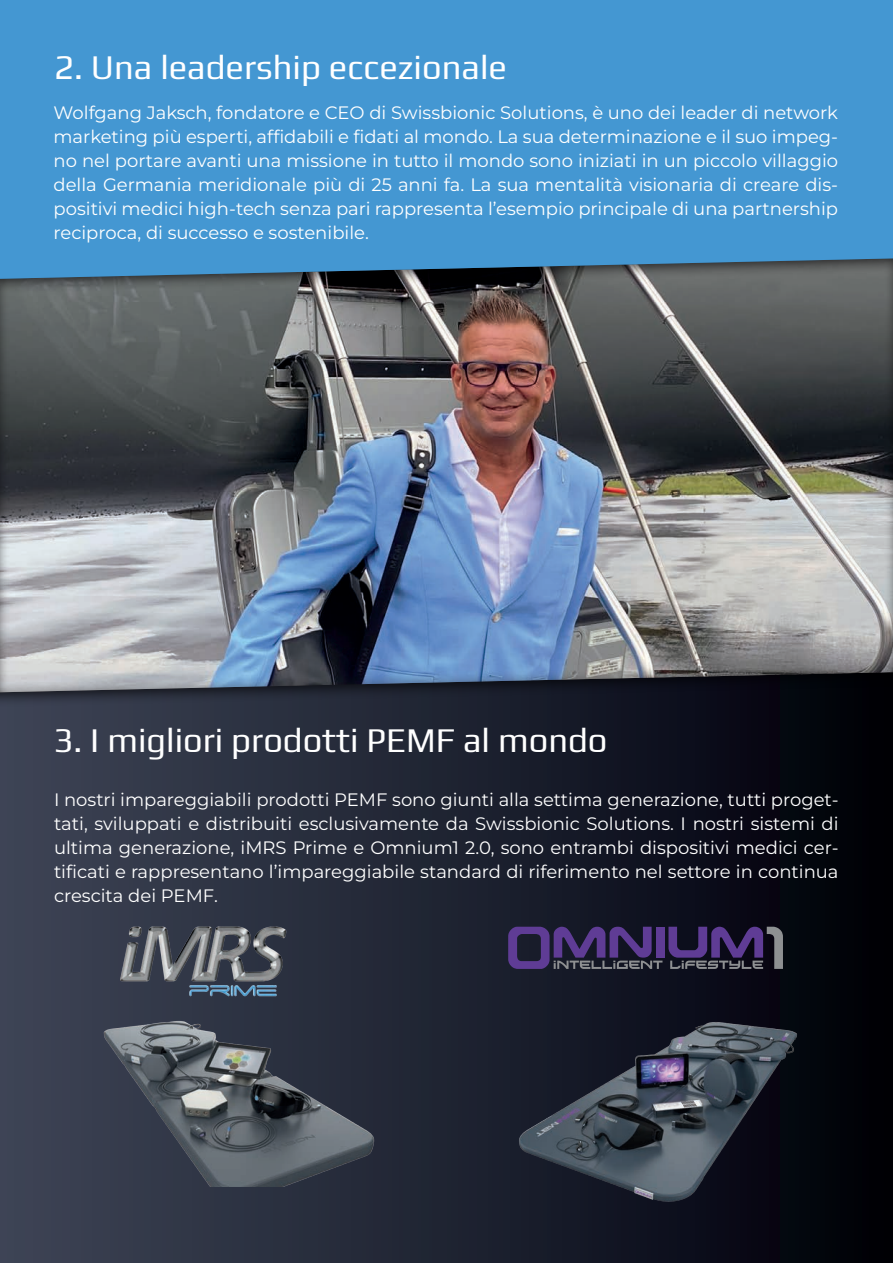
<style>
.page{position:relative;width:893px;height:1263px;background:#fff}
.page>*{position:absolute;margin:0;border:0;box-sizing:border-box;transform-origin:0 0}
.t1{font:34.5px "Play";color:#fff}
.t2{font:500 28.5px "Roboto";color:#fff}
.t3{font:100 18px/24px "Montserrat";color:#fff;text-align:justify}
</style>
<div class="page">
<div style="left:0;top:0;width:893px;height:257px;background:#4497d2"></div>
<div style="left:0;top:257px;width:893px;height:541px;background:#231f20;opacity:.75"></div>
<div style="left:0;top:669px;width:893px;height:594px;background:#231f20;opacity:.75"></div>
<img style="left:96px;top:1019px;width:279px;height:168px">
<img style="left:519px;top:1020px;width:278px;height:186px">
<img style="left:116px;top:920px;width:175px;height:83px">
<div style="left:656px;top:927px;width:8px;height:30px;background:#5f3c95"></div>
<svg style="left:508px;top:927px;width:154px;height:42px;background:#3e305f"></svg>
<svg style="left:668px;top:927px;width:115px;height:42px;background:#3c3156"></svg>
<h2 class="t2" style="left:315px;top:42px;width:263px">Was ist iMRS prime?</h2>
<p class="t3" style="left:54px;top:101px;width:786px">Wolfgang Jaksch, fondatore e CEO di Swissbionic Solutions, è uno dei leader di network marketing più esperti, affidabili e fidati al mondo. La sua determinazione e il suo impeg&shy;no nel portare avanti una missione in tutto il mondo sono iniziati in un piccolo villaggio della Germania meridionale più di 25 anni fa. La sua mentalità visionaria di creare dis&shy;positivi medici high-tech senza pari rappresenta l’esempio principale di una partnership reciproca, di successo e sostenibile.</p>
<h1 class="t1" style="left:54px;top:43px;width:454px">2. Una leadership eccezionale</h1>
<h1 class="t1" style="left:54px;top:716px;width:555px">3. I migliori prodotti PEMF al mondo</h1>
<p class="t3" style="left:54px;top:787px;width:786px">I nostri impareggiabili prodotti PEMF sono giunti alla settima generazione, tutti proget&shy;tati, sviluppati e distribuiti esclusivamente da Swissbionic Solutions. I nostri sistemi di ultima generazione, iMRS Prime e Omnium1 2.0, sono entrambi dispositivi medici cer&shy;tificati e rappresentano l’impareggiabile standard di riferimento nel settore in continua crescita dei PEMF.</p>
</div>
